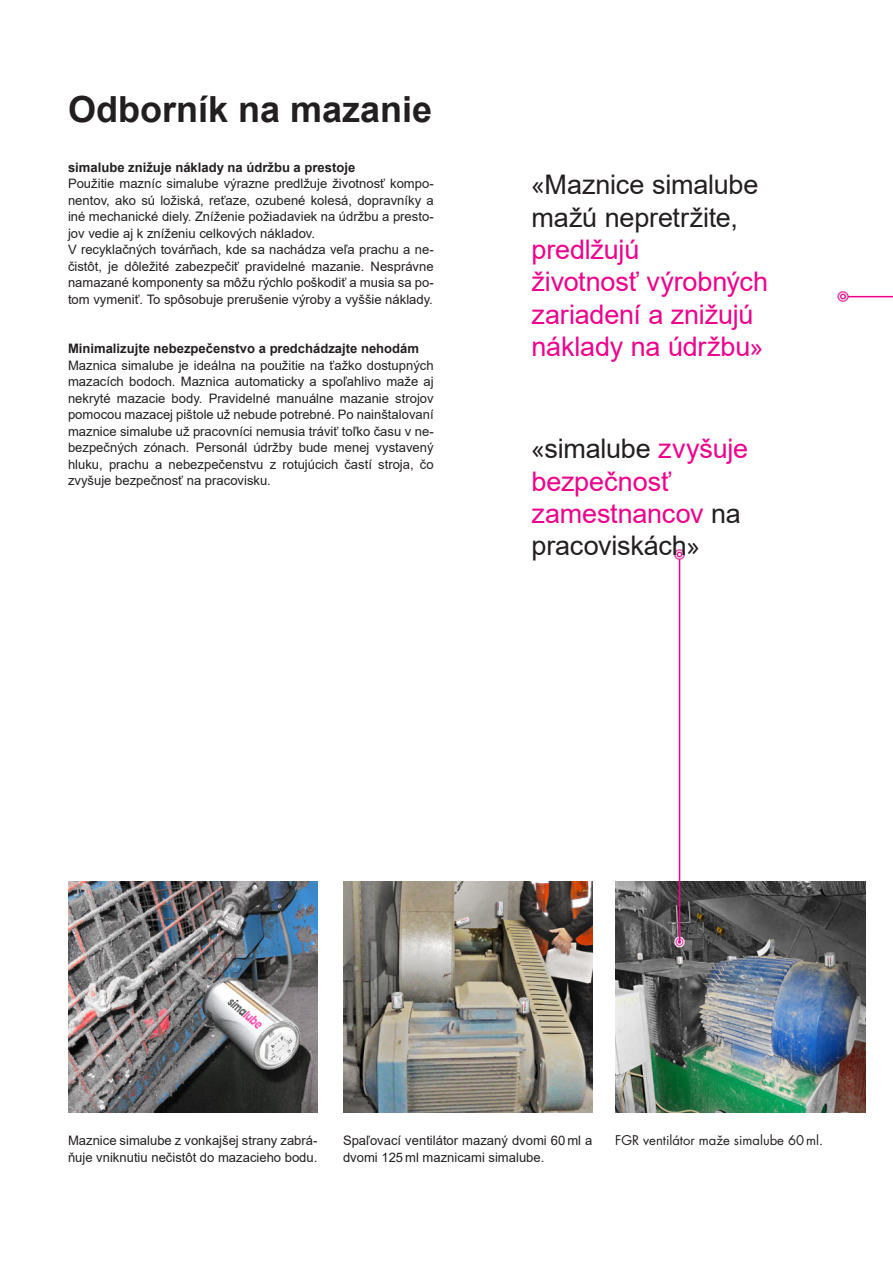
<style>
.page{position:relative;width:893px;height:1263px;background:#fff}
.page>*{position:absolute;margin:0;border:0;box-sizing:border-box;transform-origin:0 0}
._02_Headline_Bold{font:700 36px "Arial";color:#231f20}
._02_Titel_Inhalt_Aus{font:27px/32.4px "Arial";letter-spacing:-.01em;color:#ed028c}
._02_Lauftext{font:13.05px/16.5px "Arial";color:#231f20;text-align:justify}
._02_Lauftext_Titelei{font:700 13.05px "Arial";color:#231f20}
._02_Lauftext-2{font:13.05px "Futura Std";color:#231f20}
.s1{font-family:"Futura Std";color:#231f20}
.s2{color:#231f20}
.s3{font-family:"Futura Std"}
</style>
<div class="page">
<img style="left:616px;top:881px;width:249px;height:231px">
<img style="left:68px;top:881px;width:249px;height:231px">
<img style="left:343px;top:881px;width:249px;height:231px">
<svg style="left:852px;top:295px;width:41px;height:3px"></svg>
<img style="left:837px;top:291px;width:15px;height:11px">
<img style="left:670px;top:933px;width:19px;height:18px">
<hr style="left:679px;top:559px;width:1px;height:383px;background:#ed028c">
<img style="left:674px;top:549px;width:11px;height:15px">
<p class="_02_Headline_Bold" style="left:68px;top:84px;width:366px">Odborník na mazanie</p>
<p class="_02_Lauftext_Titelei" style="left:68px;top:158px;width:289px">simalube znižuje náklady na údržbu a prestoje</p>
<p class="_02_Lauftext" style="left:68px;top:175px;width:367px">Použitie mazníc simalube výrazne predlžuje životnosť kompo&shy;nentov, ako sú ložiská, reťaze, ozubené kolesá, dopravníky a iné mechanické diely. Zníženie požiadaviek na údržbu a presto&shy;jov vedie aj k zníženiu celkových nákladov.</p>
<p class="_02_Lauftext" style="left:68px;top:241px;width:367px">V recyklačných továrňach, kde sa nachádza veľa prachu a ne&shy;čistôt, je dôležité zabezpečiť pravidelné mazanie. Nesprávne namazané komponenty sa môžu rýchlo poškodiť a musia sa po&shy;tom vymeniť. To spôsobuje prerušenie výroby a vyššie náklady.</p>
<p class="_02_Lauftext_Titelei" style="left:68px;top:340px;width:352px">Minimalizujte nebezpečenstvo a predchádzajte nehodám</p>
<p class="_02_Lauftext" style="left:68px;top:357px;width:367px">Maznica simalube je ideálna na použitie na ťažko dostupných mazacích bodoch. Maznica automaticky a spoľahlivo maže aj nekryté mazacie body. Pravidelné manuálne mazanie strojov pomocou mazacej pištole už nebude potrebné. Po nainštalovaní maznice simalube už pracovníci nemusia tráviť toľko času v ne&shy;bezpečných zónach. Personál údržby bude menej vystavený hluku, prachu a nebezpečenstvu z rotujúcich častí stroja, čo zvyšuje bezpečnosť na pracovisku.</p>
<p class="_02_Titel_Inhalt_Aus" style="left:531px;top:168px;width:238px"><span class="s1">«</span><span class="s2">Maznice simalube mažú nepretržite, </span>predlžujú<br>životnosť výrobných zariadení a znižujú náklady na údržbu<span class="s3">»</span></p>
<p class="_02_Titel_Inhalt_Aus" style="left:531px;top:432px;width:218px"><span class="s1">«</span><span class="s2">simalube</span> zvyšuje bezpečnosť zamestnancov <span class="s2">na pracoviskách</span><span class="s1">»</span></p>
<p class="_02_Lauftext" style="left:68px;top:1132px;width:251px">Maznice simalube z vonkajšej strany zabrá&shy;ňuje vniknutiu nečistôt do mazacieho bodu.</p>
<p class="_02_Lauftext" style="left:343px;top:1132px;width:251px">Spaľovací ventilátor mazaný dvomi 60 ml a</p>
<p class="_02_Lauftext-2" style="left:615px;top:1132px;width:209px">FGR ventilátor maže simalube 60ml.</p>
<p class="_02_Lauftext" style="left:343px;top:1149px;width:203px">dvomi 125 ml maznicami simalube.</p>
</div>
